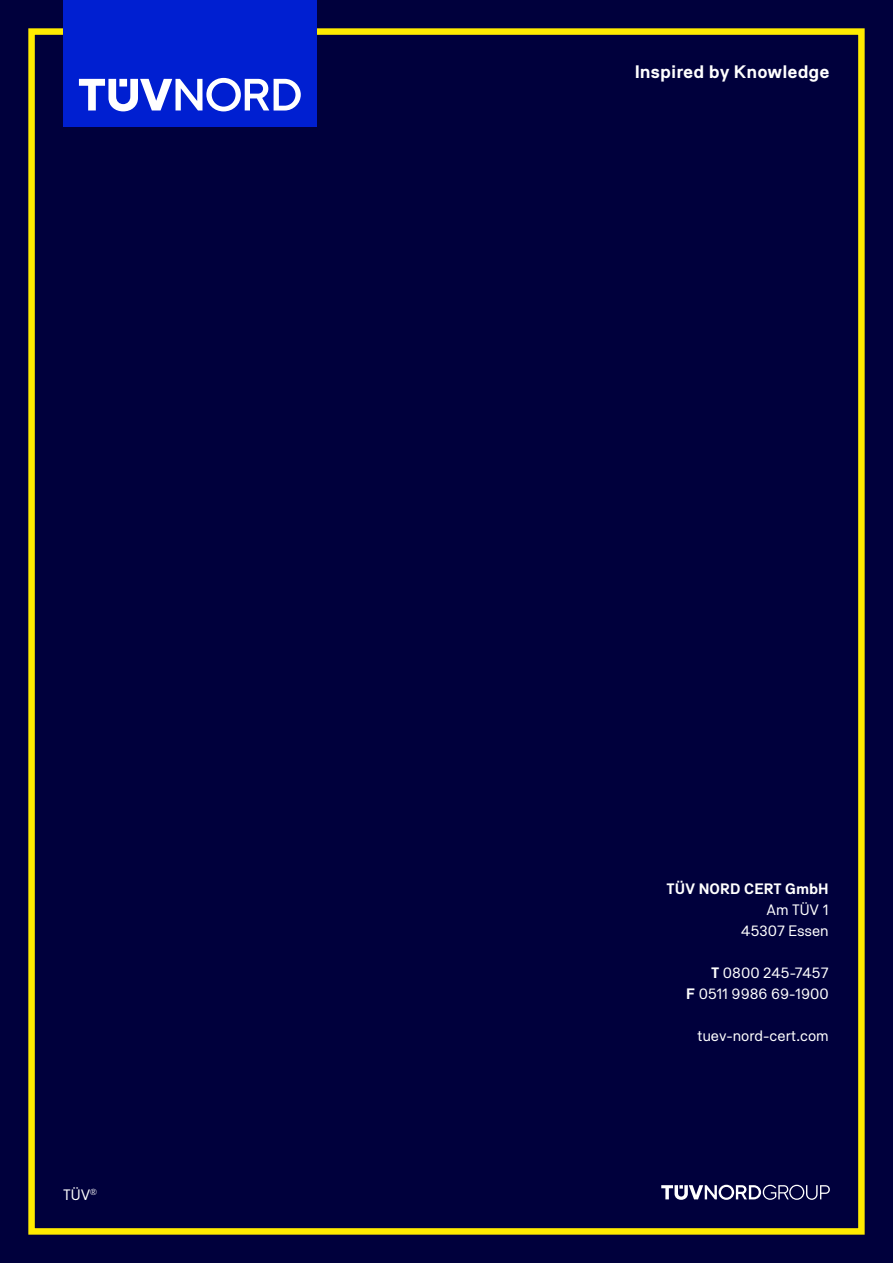
<style>
.page{position:relative;width:893px;height:1263px;background:#00003c}
.page>*{position:absolute;margin:0;border:0;box-sizing:border-box;transform-origin:0 0}
.t1{font:700 18px "TNG Pro";color:#fff}
.t2{font:15px/21px "TNG Pro";color:#fff;text-align:right}
.t3{font:700 15px "TNG Pro";color:#fff}
.s1{font-weight:700}
</style>
<div class="page">
<div style="left:28px;top:28px;width:837px;height:1207px;border:6px solid #ffeb00"></div>
<div style="left:63px;top:0;width:254px;height:126px;background:#001fd1"></div>
<svg style="left:79px;top:78px;width:222px;height:33px"></svg>
<svg style="left:661px;top:1185px;width:169px;height:15px"></svg>
<p class="t2" style="left:63px;top:1184px;width:35px">TÜV<sup>®</sup></p>
<p class="t1" style="left:635px;top:61px;width:197px">Inspired by Knowledge</p>
<p class="t3" style="left:666px;top:880px;width:164px">TÜV NORD CERT GmbH</p>
<p class="t2" style="left:741px;top:899px;width:89px">Am TÜV 1<br>45307 Essen</p>
<p class="t2" style="left:686px;top:962px;width:144px"><span class="s1">T</span> 0800 245-7457<br><span class="s1">F</span> 0511 9986 69-1900</p>
<p class="t2" style="left:697px;top:1025px;width:133px">tuev-nord-cert.com</p>
</div>
